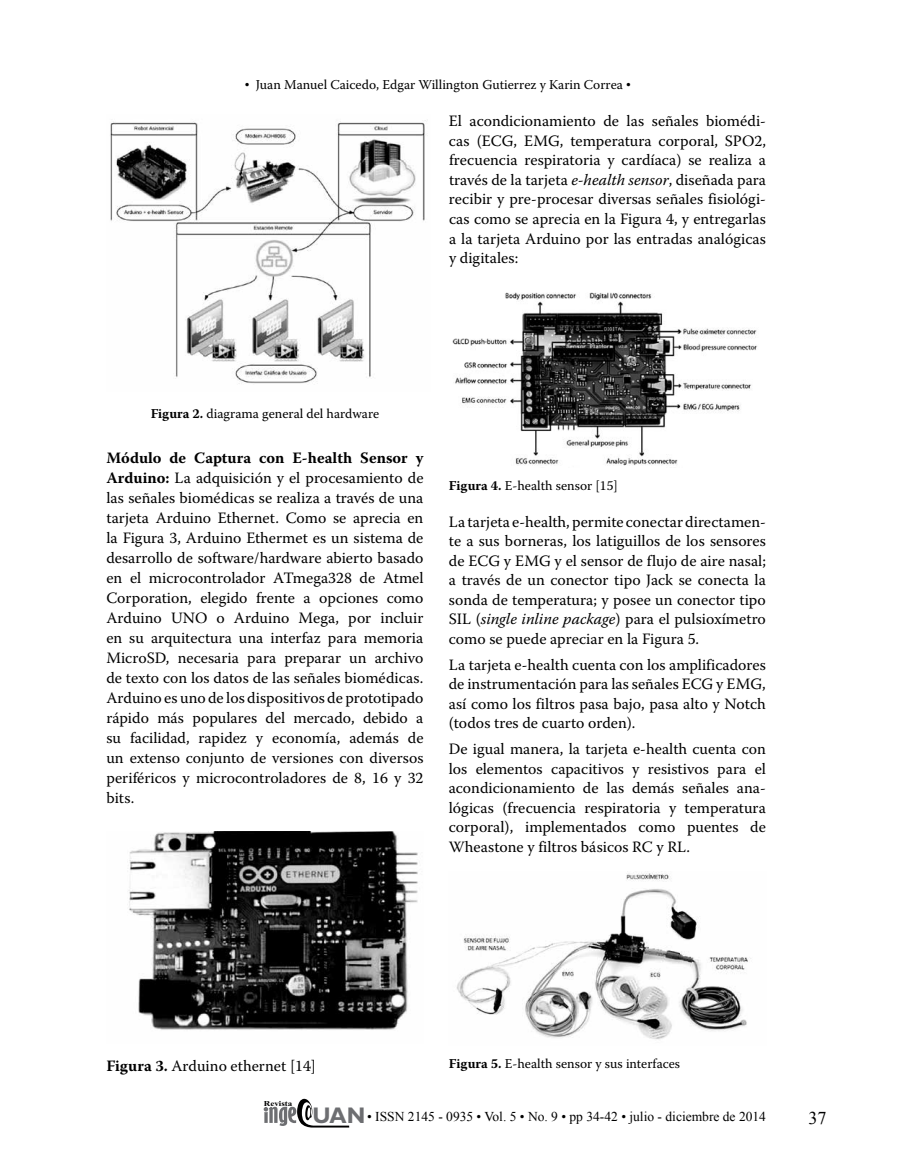
<style>
.page{position:relative;width:915px;height:1170px;background:#fff}
.page>*{position:absolute;margin:0;border:0;box-sizing:border-box;transform-origin:0 0}
.t1{font:700 22.65px "Gill Sans";color:#6d6e71}
.t2{font:18px "Times New Roman";color:#000}
.t3{font:15.75px/19.5px "Warnock Pro";color:#000;text-align:justify}
.t4{font:13.5px "Warnock Pro";color:#000}
.t5{font:13.5px "Times New Roman";color:#000}
.t6{font:700 7.5px "Times New Roman";color:#000;scale:1.2 1}
.s1{font-family:"Times New Roman"}
.s2{font-style:italic}
.s3{font-weight:700}
</style>
<div class="page">
<svg style="left:263px;top:1098px;width:86px;height:29px"></svg>
<img style="left:110px;top:120px;width:316px;height:264px">
<img style="left:128px;top:831px;width:290px;height:199px">
<img style="left:452px;top:292px;width:305px;height:174px">
<img style="left:456px;top:873px;width:295px;height:166px">
<p class="t4" style="left:245px;top:77px;width:387px"><span class="s1">•</span> Juan Manuel Caicedo, Edgar Willington Gutierrez y Karin Correa <span class="s1">•</span></p>
<p class="t3" style="left:449px;top:111px;width:318px">El acondicionamiento de las señales biomédi&shy;cas (ECG, EMG, temperatura corporal, SPO2, frecuencia respiratoria y cardíaca) se realiza a través de la tarjeta <span class="s2">e-health sensor</span>, diseñada para recibir y pre-procesar diversas señales fisiológi&shy;cas como se aprecia en la Figura 4, y entregarlas a la tarjeta Arduino por las entradas analógicas y digitales:</p>
<p class="t4" style="left:151px;top:405px;width:230px"><span class="s3">Figura 2.</span> diagrama general del hardware</p>
<p class="t3" style="left:106px;top:448px;width:319px;line-height:20px"><span class="s3">Módulo de Captura con E-health Sensor y Arduino:</span> La adquisición y el procesamiento de las señales biomédicas se realiza a través de una tarjeta Arduino Ethernet. Como se aprecia en la Figura 3, Arduino Ethermet es un sistema de desarrollo de software/hardware abierto basado en el microcontrolador ATmega328 de Atmel Corporation, elegido frente a opciones como Arduino UNO o Arduino Mega, por incluir en su arquitectura una interfaz para memoria MicroSD, necesaria para preparar un archivo de texto con los datos de las señales biomédicas.<br>Arduino es uno de los dispositivos de prototipado rápido más populares del mercado, debido a su facilidad, rapidez y economía, además de un extenso conjunto de versiones con diversos periféricos y microcontroladores de 8, 16 y 32 bits.</p>
<p class="t4" style="left:449px;top:477px;width:170px"><span class="s3">Figura 4.</span> E-health sensor [15]</p>
<p class="t3" style="left:448px;top:511px;width:318px">La tarjeta e-health, permite conectar directamen&shy;te a sus borneras, los latiguillos de los sensores de ECG y EMG y el sensor de flujo de aire nasal; a través de un conector tipo Jack se conecta la sonda de temperatura; y posee un conector tipo SIL (<span class="s2">single inline package</span>) para el pulsioxímetro como se puede apreciar en la Figura 5.</p>
<p class="t3" style="left:448px;top:654px;width:318px">La tarjeta e-health cuenta con los amplificadores de instrumentación para las señales ECG y EMG, así como los filtros pasa bajo, pasa alto y Notch (todos tres de cuarto orden).</p>
<p class="t3" style="left:448px;top:738px;width:318px">De igual manera, la tarjeta e-health cuenta con los elementos capacitivos y resistivos para el acondicionamiento de las demás señales ana&shy;lógicas (frecuencia respiratoria y temperatura corporal), implementados como puentes de Wheastone y filtros básicos RC y RL.</p>
<p class="t3" style="left:106px;top:1055px;width:211px"><span class="s3">Figura 3.</span> Arduino ethernet [14]</p>
<p class="t4" style="left:449px;top:1055px;width:232px"><span class="s3">Figura 5.</span> E-health sensor y sus interfaces</p>
<p class="t6" style="left:264px;top:1098px;width:25px">Revista</p>
<h1 class="t1" style="left:312px;top:1101px;width:54px">UAN</h1>
<p class="t5" style="left:367px;top:1106px;width:400px">• ISSN 2145 - 0935 • Vol. 5 • No. 9 • pp 34-42 • julio - diciembre de 2014</p>
<p class="t2" style="left:808px;top:1105px;width:19px">37</p>
</div>
